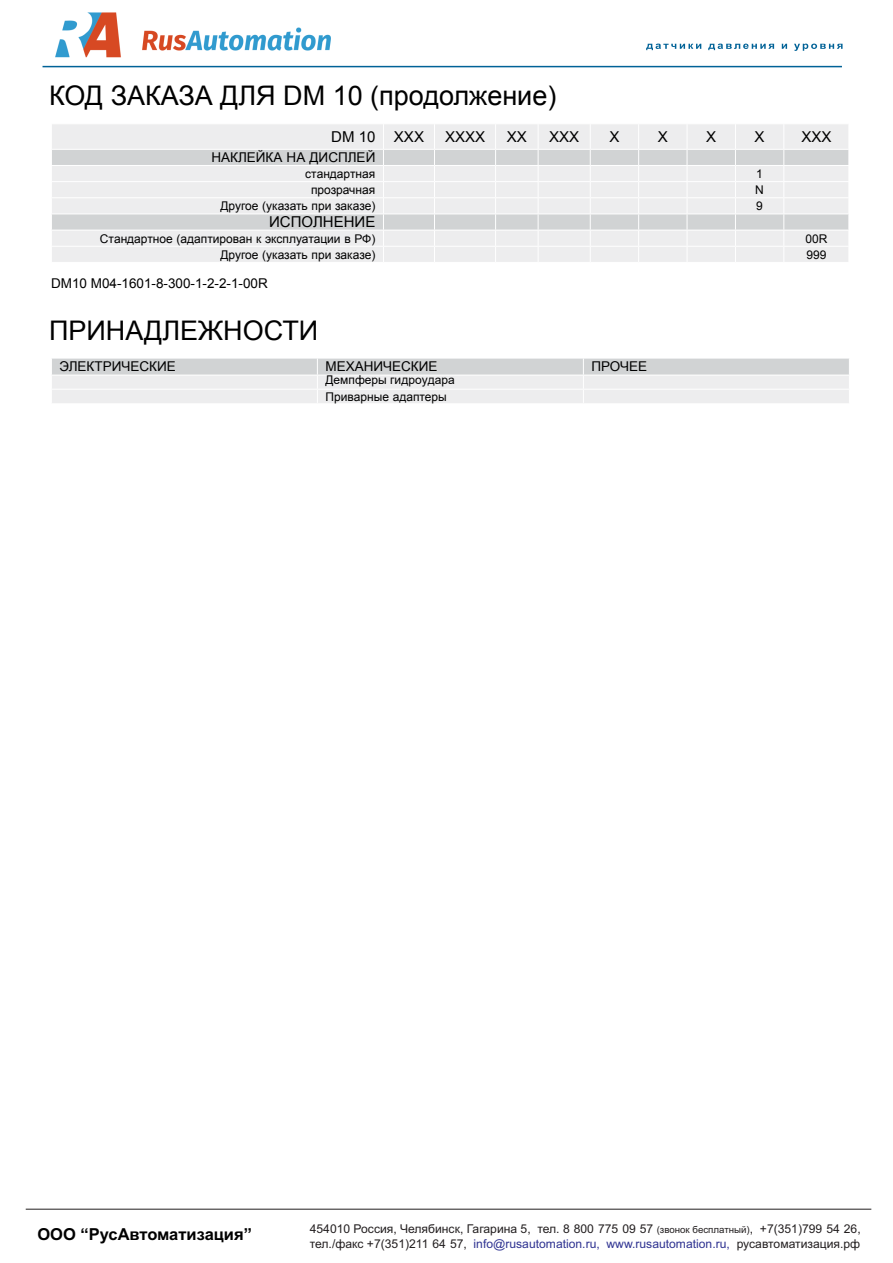
<style>
.page{position:relative;width:893px;height:1263px;background:#fff}
.page>*{position:absolute;margin:0;border:0;box-sizing:border-box;transform-origin:0 0}
.t1{font:27px "Arial";color:#000}
.t2{font:700 16.5px "Arial";color:#000}
.t3{font:15px "Arial";color:#000}
.t4{font:13.5px "Arial";color:#000}
.t5{font:12.15px "Arial";color:#231f20}
.t6{font:12.15px "Arial";color:#2e3291}
.t7{font:12px "Arial";color:#000}
.t8{font:9.75px "Arial";color:#231f20}
.s1{color:#231f20}
</style>
<div class="page">
<svg style="left:52px;top:358px;width:797px;height:45px;background:#e4e4e5"></svg>
<svg style="left:52px;top:124px;width:797px;height:138px;background:#e8e8e9"></svg>
<hr style="left:26px;top:1209px;width:845px;height:1px;background:#231f20">
<hr style="left:43px;top:66px;width:799px;height:1px;background:#006297">
<svg style="left:646px;top:44px;width:196px;height:7px"></svg>
<img style="left:55px;top:12px;width:276px;height:46px">
<h1 class="t1" style="left:49px;top:77px;width:509px">КОД ЗАКАЗА ДЛЯ DM 10 (продолжение)</h1>
<p class="t3" style="left:331px;top:127px;width:94px">DM 10 ХХХ</p>
<p class="t3" style="left:445px;top:127px;width:42px">ХХХХ</p>
<p class="t3" style="left:507px;top:127px;width:22px">ХX</p>
<p class="t3" style="left:549px;top:127px;width:32px">ХХХ</p>
<p class="t3" style="left:609px;top:127px;width:12px">Х</p>
<p class="t3" style="left:658px;top:127px;width:12px">Х</p>
<p class="t3" style="left:706px;top:127px;width:12px">Х</p>
<p class="t3" style="left:755px;top:127px;width:12px">Х</p>
<p class="t3" style="left:801px;top:127px;width:32px">ХХХ</p>
<p class="t4" style="left:211px;top:149px;width:165px">НАКЛЕЙКА НА ДИСПЛЕЙ</p>
<p class="t7" style="left:305px;top:166px;width:72px">стандартная</p>
<p class="t7" style="left:756px;top:166px;width:8px">1</p>
<p class="t7" style="left:311px;top:182px;width:66px">прозрачная</p>
<p class="t7" style="left:755px;top:182px;width:10px">N</p>
<p class="t7" style="left:220px;top:198px;width:156px">Другое (указать при заказе)</p>
<p class="t7" style="left:756px;top:198px;width:8px">9</p>
<p class="t3" style="left:269px;top:212px;width:108px">ИСПОЛНЕНИЕ</p>
<p class="t7" style="left:100px;top:230px;width:277px">Стандартное (адаптирован к эксплуатации в РФ)</p>
<p class="t7" style="left:805px;top:230px;width:24px">00R</p>
<p class="t7" style="left:220px;top:247px;width:156px">Другое (указать при заказе)</p>
<p class="t7" style="left:806px;top:247px;width:22px">999</p>
<p class="t4" style="left:51px;top:274px;width:218px">DM10 M04-1601-8-300-1-2-2-1-00R</p>
<h1 class="t1" style="left:49px;top:313px;width:271px">ПРИНАДЛЕЖНОСТИ</h1>
<p class="t4" style="left:59px;top:358px;width:118px">ЭЛЕКТРИЧЕСКИЕ</p>
<p class="t4" style="left:325px;top:358px;width:114px">МЕХАНИЧЕСКИЕ</p>
<p class="t4" style="left:591px;top:358px;width:57px">ПРОЧЕЕ</p>
<p class="t7" style="left:325px;top:388px;width:123px">Приварные адаптеры</p>
<p class="t7" style="left:325px;top:372px;width:131px">Демпферы гидроудара</p>
<h2 class="t2" style="left:37px;top:1228px;width:216px">ООО “РусАвтоматизация”</h2>
<p class="t5" style="left:310px;top:1222px;width:222px">454010 Россия, Челябинск, Гагарина 5,</p>
<p class="t5" style="left:537px;top:1222px;width:117px">тел. 8 800 775 09 57</p>
<p class="t5" style="left:750px;top:1222px;width:112px">, +7(351)799 54 26,</p>
<p class="t6" style="left:310px;top:1237px;width:422px"><span class="s1">тел./факс +7(351)211 64 57,</span> info@rusautomation.ru, www.rusautomation.ru,</p>
<p class="t8" style="left:657px;top:1224px;width:95px">(звонок бесплатный)</p>
<p class="t5" style="left:737px;top:1237px;width:125px">русавтоматизация.рф</p>
</div>
